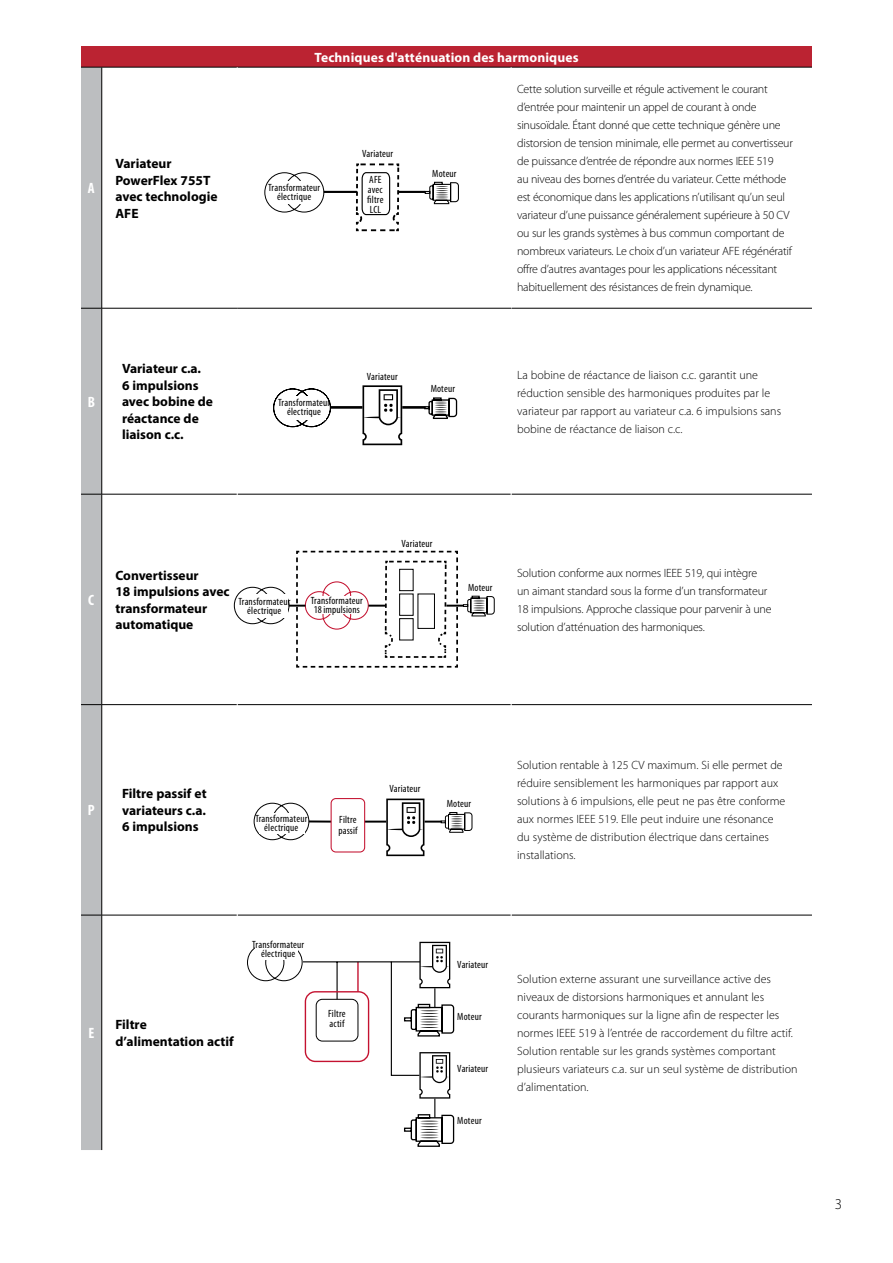
<style>
.page{position:relative;width:893px;height:1263px;background:#fff}
.page>*{position:absolute;margin:0;border:0;box-sizing:border-box;transform-origin:0 0}
.t1{font:700 condensed 15px "Myriad Pro";color:#fff}
.t2{font:300 15px "Myriad Pro";color:#000}
.t3{font:700 13.5px/16.5px "Myriad Pro";color:#000}
.t4{font:700 13.5px "Myriad Pro";letter-spacing:.01em;color:#fff}
.t5{font:300 12px/18px "Myriad Pro";letter-spacing:-.015em;color:#000}
.t6{font:condensed 10.5px/9px "Myriad Pro";letter-spacing:.015em;color:#000;text-align:center}
</style>
<div class="page">
<div style="left:81px;top:47px;width:731px;height:20px;background:#bb2332"></div>
<hr style="left:102px;top:67px;width:135px;height:1px;background:#000">
<hr style="left:237px;top:67px;width:274px;height:1px;background:#000">
<hr style="left:511px;top:67px;width:301px;height:1px;background:#000">
<hr style="left:511px;top:308px;width:301px;height:1px;background:#000">
<hr style="left:102px;top:494px;width:135px;height:1px;background:#000">
<hr style="left:237px;top:494px;width:274px;height:1px;background:#000">
<hr style="left:511px;top:494px;width:301px;height:1px;background:#000">
<hr style="left:102px;top:704px;width:135px;height:1px;background:#000">
<hr style="left:237px;top:704px;width:274px;height:1px;background:#000">
<hr style="left:511px;top:704px;width:301px;height:1px;background:#000">
<div style="left:81px;top:67px;width:21px;height:1083px;background:#bcbec0"></div>
<hr style="left:102px;top:915px;width:135px;height:1px;background:#000">
<hr style="left:237px;top:915px;width:274px;height:1px;background:#000">
<hr style="left:511px;top:915px;width:301px;height:1px;background:#000">
<hr style="left:237px;top:67px;width:1px;height:241px;background:#fff">
<hr style="left:511px;top:67px;width:1px;height:241px;background:#fff">
<hr style="left:511px;top:308px;width:1px;height:186px;background:#fff">
<hr style="left:237px;top:494px;width:1px;height:211px;background:#fff">
<hr style="left:511px;top:494px;width:1px;height:211px;background:#fff">
<hr style="left:237px;top:915px;width:1px;height:235px;background:#fff">
<hr style="left:511px;top:915px;width:1px;height:235px;background:#fff">
<hr style="left:102px;top:308px;width:135px;height:1px;background:#000">
<hr style="left:237px;top:308px;width:274px;height:1px;background:#000">
<hr style="left:101px;top:67px;width:1px;height:241px;background:#000">
<hr style="left:101px;top:308px;width:1px;height:186px;background:#000">
<hr style="left:101px;top:494px;width:1px;height:210px;background:#000">
<hr style="left:101px;top:705px;width:1px;height:210px;background:#000">
<hr style="left:101px;top:915px;width:1px;height:235px;background:#000">
<hr style="left:324px;top:191px;width:33px;height:2px;background:#000">
<hr style="left:398px;top:191px;width:27px;height:2px;background:#000">
<svg style="left:424px;top:181px;width:35px;height:24px"></svg>
<svg style="left:264px;top:172px;width:61px;height:41px"></svg>
<div style="left:276px;top:181px;width:36px;height:23px;background:#fff"></div>
<svg style="left:355px;top:163px;width:45px;height:69px"></svg>
<hr style="left:309px;top:820px;width:22px;height:2px;background:#000">
<div style="left:331px;top:798px;width:34px;height:54px;border:1px solid #c41230;border-radius:5px"></div>
<svg style="left:253px;top:802px;width:57px;height:38px"></svg>
<svg style="left:365px;top:798px;width:108px;height:58px"></svg>
<svg style="left:270px;top:812px;width:24px;height:1px"></svg>
<svg style="left:424px;top:397px;width:34px;height:22px"></svg>
<hr style="left:330px;top:406px;width:32px;height:3px;background:#000">
<hr style="left:402px;top:406px;width:23px;height:3px;background:#000">
<svg style="left:273px;top:388px;width:58px;height:40px"></svg>
<svg style="left:362px;top:385px;width:40px;height:60px"></svg>
<div style="left:280px;top:396px;width:45px;height:23px;background:#fff"></div>
<div style="left:259px;top:813px;width:45px;height:20px;background:#fff"></div>
<svg style="left:234px;top:550px;width:261px;height:118px"></svg>
<div style="left:310px;top:596px;width:53px;height:18px;background:#fff"></div>
<div style="left:242px;top:594px;width:45px;height:24px;background:#fff"></div>
<svg style="left:247px;top:942px;width:208px;height:205px"></svg>
<div style="left:320px;top:1009px;width:34px;height:18px;background:#fff"></div>
<div style="left:256px;top:938px;width:42px;height:22px;background:#fff"></div>
<p class="t1" style="left:88px;top:179px;width:8px">A</p>
<p class="t3" style="left:115px;top:155px;width:104px">Variateur<br>PowerFlex 755T avec technologie<br>AFE</p>
<p class="t4" style="left:314px;top:49px;width:266px">Techniques d'atténuation des harmoniques</p>
<p class="t6" style="left:268px;top:183px;width:53px">Transformateur électrique</p>
<p class="t6" style="left:362px;top:149px;width:32px">Variateur</p>
<p class="t6" style="left:367px;top:175px;width:18px;line-height:9.8px;text-align:left">AFE avec filtre<br>LCL</p>
<p class="t6" style="left:432px;top:169px;width:26px">Moteur</p>
<p class="t5" style="left:517px;top:80px;width:277px">Cette solution surveille et régule activement le courant d’entrée pour maintenir un appel de courant à onde sinusoïdale. Étant donné que cette technique génère une distorsion de tension minimale, elle permet au convertisseur de puissance d’entrée de répondre aux normes IEEE 519<br>au niveau des bornes d’entrée du variateur. Cette méthode est économique dans les applications n’utilisant qu’un seul variateur d’une puissance généralement supérieure à 50 CV ou sur les grands systèmes à bus commun comportant de nombreux variateurs. Le choix d’un variateur AFE régénératif offre d’autres avantages pour les applications nécessitant habituellement des résistances de frein dynamique.</p>
<p class="t1" style="left:88px;top:392px;width:9px">B</p>
<p class="t3" style="left:122px;top:360px;width:93px">Variateur c.a.<br>6 impulsions avec bobine de réactance de liaison c.c.</p>
<p class="t5" style="left:517px;top:366px;width:266px">La bobine de réactance de liaison c.c. garantit une réduction sensible des harmoniques produites par le variateur par rapport au variateur c.a. 6 impulsions sans bobine de réactance de liaison c.c.</p>
<p class="t6" style="left:367px;top:372px;width:32px">Variateur</p>
<p class="t6" style="left:431px;top:384px;width:26px">Moteur</p>
<p class="t6" style="left:278px;top:398px;width:53px">Transformateur électrique</p>
<p class="t1" style="left:88px;top:591px;width:7px">C</p>
<p class="t6" style="left:402px;top:539px;width:32px">Variateur</p>
<p class="t3" style="left:115px;top:566px;width:116px">Convertisseur<br>18 impulsions avec transformateur automatique</p>
<p class="t5" style="left:517px;top:564px;width:256px">Solution conforme aux normes IEEE 519, qui intègre un aimant standard sous la forme d’un transformateur 18 impulsions. Approche classique pour parvenir à une solution d’atténuation des harmoniques.</p>
<p class="t6" style="left:468px;top:583px;width:26px">Moteur</p>
<p class="t6" style="left:311px;top:596px;width:53px;text-align:left">Transformateur<br>18 impulsions</p>
<p class="t6" style="left:238px;top:596px;width:53px">Transformateur électrique</p>
<p class="t1" style="left:88px;top:801px;width:8px">P</p>
<p class="t3" style="left:122px;top:785px;width:86px;text-align:justify">Filtre passif et variateurs c.a.<br>6 impulsions</p>
<p class="t6" style="left:255px;top:814px;width:53px">Transformateur électrique</p>
<p class="t6" style="left:338px;top:814px;width:21px;line-height:10.5px;text-align:left">Filtre passif</p>
<p class="t6" style="left:390px;top:784px;width:32px">Variateur</p>
<p class="t6" style="left:447px;top:799px;width:26px">Moteur</p>
<p class="t5" style="left:517px;top:756px;width:270px">Solution rentable à 125 CV maximum. Si elle permet de réduire sensiblement les harmoniques par rapport aux solutions à 6 impulsions, elle peut ne pas être conforme aux normes IEEE 519. Elle peut induire une résonance du système de distribution électrique dans certaines installations.</p>
<p class="t6" style="left:252px;top:940px;width:53px">Transformateur électrique</p>
<p class="t1" style="left:88px;top:1024px;width:7px">E</p>
<p class="t3" style="left:115px;top:1016px;width:120px">Filtre d’alimentation actif</p>
<p class="t6" style="left:328px;top:1008px;width:19px;line-height:10.5px;text-align:left">Filtre actif</p>
<p class="t6" style="left:457px;top:960px;width:32px">Variateur</p>
<p class="t6" style="left:457px;top:1012px;width:26px">Moteur</p>
<p class="t6" style="left:457px;top:1064px;width:32px">Variateur</p>
<p class="t6" style="left:457px;top:1116px;width:26px">Moteur</p>
<p class="t5" style="left:517px;top:970px;width:282px">Solution externe assurant une surveillance active des niveaux de distorsions harmoniques et annulant les courants harmoniques sur la ligne afin de respecter les normes IEEE 519 à l’entrée de raccordement du filtre actif.<br>Solution rentable sur les grands systèmes comportant plusieurs variateurs c.a. sur un seul système de distribution d’alimentation.</p>
<p class="t2" style="left:835px;top:1195px;width:9px">3</p>
</div>
